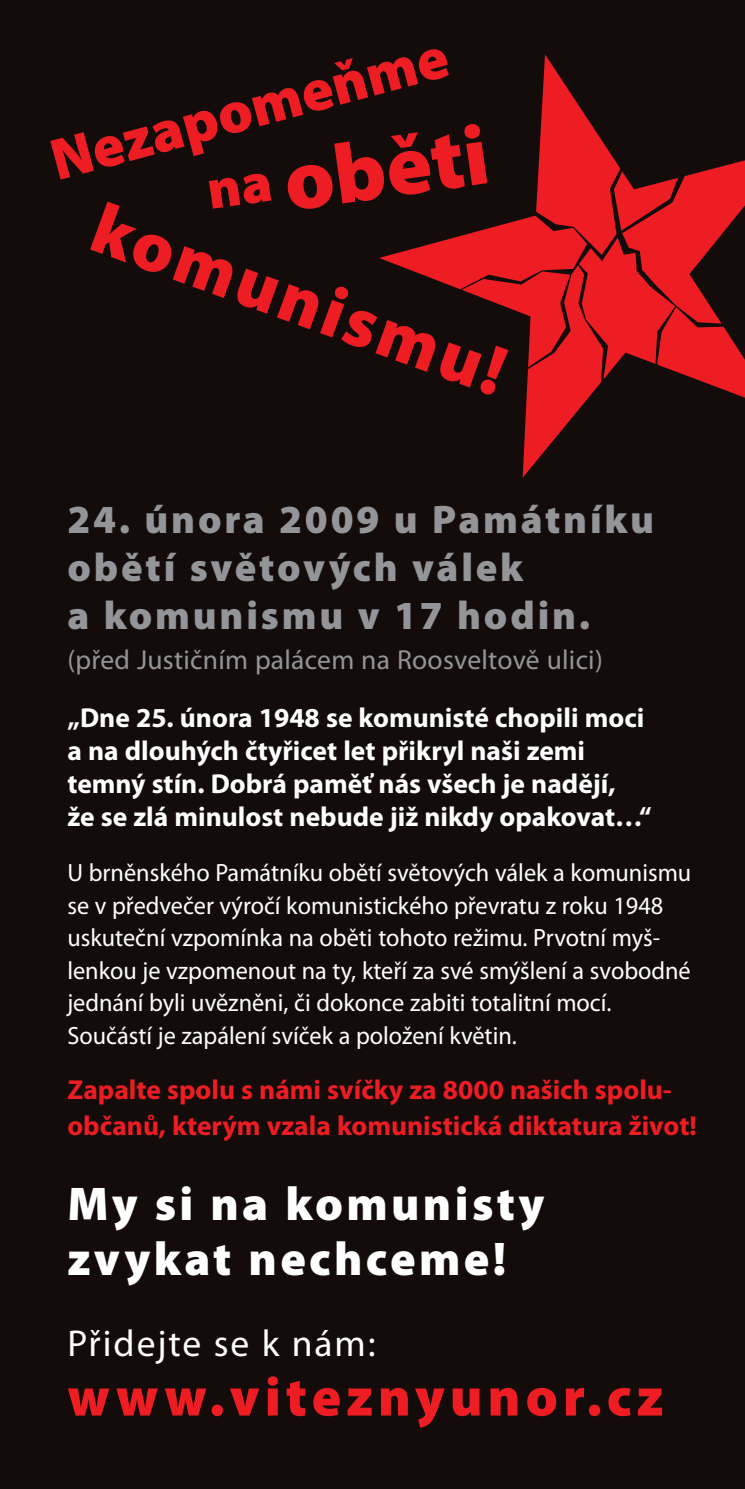
<style>
.page{position:relative;width:745px;height:1489px;background:#fff}
.page>*{position:absolute;margin:0;border:0;box-sizing:border-box;transform-origin:0 0}
.t1{font:900 85px "Myriad Pro";color:#ee1d23}
.t2{font:900 71.75px "Myriad Pro";color:#ee1d23}
.t3{font:900 59.25px "Myriad Pro";color:#ee1d23}
.t4{font:900 55px "Myriad Pro";letter-spacing:.09em;color:#ee1d23}
.t5{font:900 47.5px/55px "Myriad Pro";letter-spacing:.07em;color:#fff}
.t6{font:900 40px/48px "Myriad Pro";letter-spacing:.07em;color:#939598}
.t7{font:37.5px "Myriad Pro";letter-spacing:.05em;color:#fff}
.t8{font:700 27.5px/33px "Myriad Pro";color:#fff}
.t9{font:700 27.5px/36px "Myriad Pro";color:#ee1d23}
.t10{font:27.5px "Myriad Pro";letter-spacing:.01em;color:#939598}
.t11{font:25px/32.5px "Myriad Pro";color:#fff}
</style>
<div class="page">
<div style="left:0;top:0;width:744px;height:1488px;background:#140c0a"></div>
<svg style="left:379px;top:54px;width:365px;height:423px"></svg>
<h3 class="t3" style="left:42px;top:123px;width:410px;rotate:-15deg">Nezapomeňme</h3>
<h1 class="t1" style="left:199px;top:137px;width:284px;rotate:-8deg"><sup>na</sup> oběti</h1>
<h2 class="t2" style="left:111px;top:180px;width:436px;rotate:20deg">komunismu!</h2>
<h3 class="t6" style="left:67px;top:494px;width:588px">24. února 2009 u Památníku obětí světových válek<br>a komunismu v 17 hodin.</h3>
<p class="t10" style="left:67px;top:643px;width:536px">(před Justičním palácem na Roosveltově ulici)</p>
<p class="t8" style="left:67px;top:700px;width:585px">„Dne 25. února 1948 se komunisté chopili moci a na dlouhých čtyřicet let přikryl naši zemi temný stín. Dobrá paměť nás všech je nadějí,<br>že se zlá minulost nebude již nikdy opakovat…“</p>
<p class="t11" style="left:67px;top:856px;width:625px">U brněnského Památníku obětí světových válek a komunismu se v předvečer výročí komunistického převratu z roku 1948 uskuteční vzpomínka na oběti tohoto režimu. Prvotní myš&shy;lenkou je vzpomenout na ty, kteří za své smýšlení a svobodné jednání byli uvězněni, či dokonce zabiti totalitní mocí.<br>Součástí je zapálení svíček a položení květin.</p>
<p class="t9" style="left:67px;top:1071px;width:630px">Zapalte spolu s námi svíčky za 8000 našich spolu&shy;občanů, kterým vzala komunistická diktatura život!</p>
<h3 class="t5" style="left:67px;top:1174px;width:478px">My si na komunisty zvykat nechceme!</h3>
<h3 class="t7" style="left:67px;top:1319px;width:309px">Přidejte se k nám:</h3>
<h3 class="t4" style="left:67px;top:1360px;width:597px">www.viteznyunor.cz</h3>
</div>
